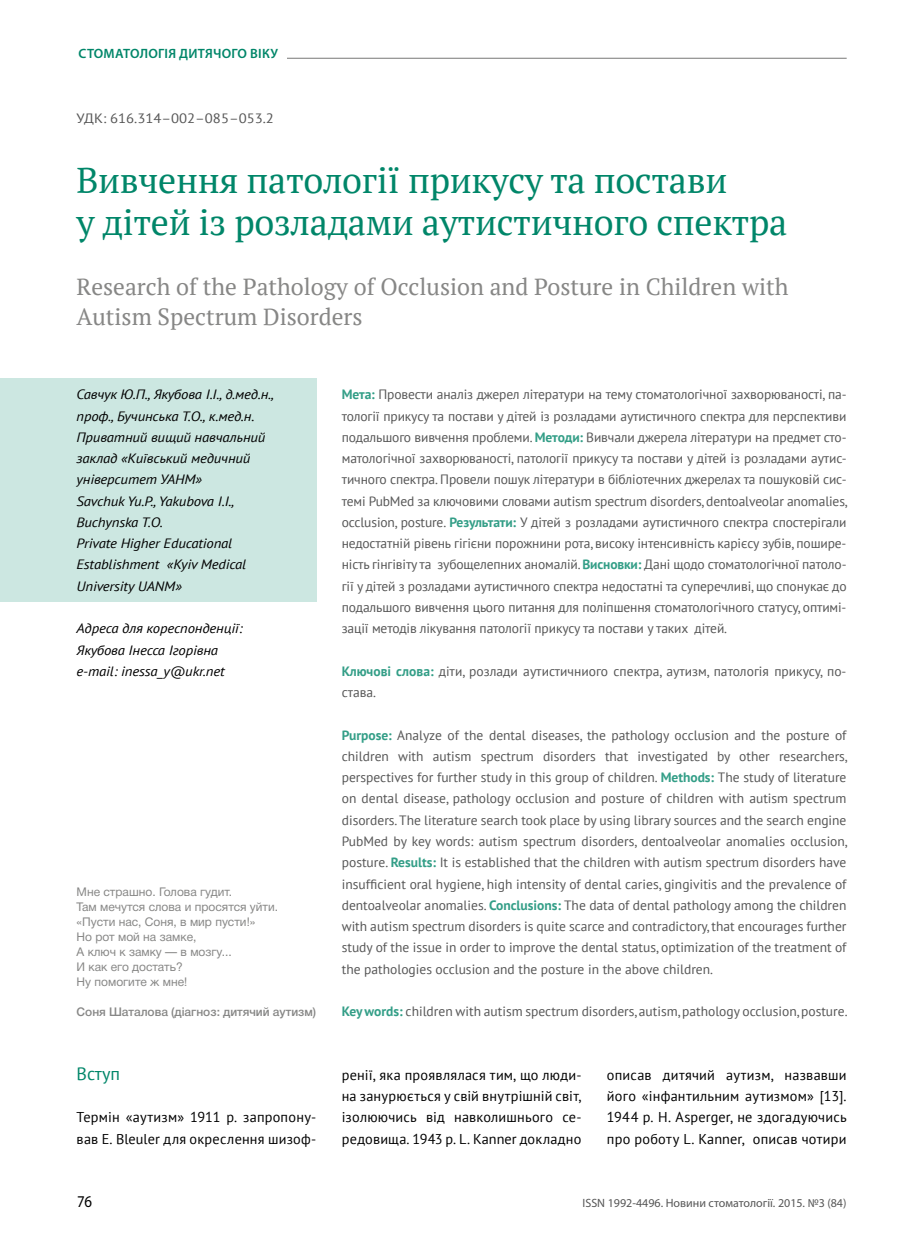
<style>
.page{position:relative;width:902px;height:1259px;background:#fff}
.page>*{position:absolute;margin:0;border:0;box-sizing:border-box;transform-origin:0 0}
.t1{font:36px/42px "PT Serif";letter-spacing:-.01em;color:#008669}
.t2{font:23.4px/30px "PT Serif";color:#878786}
.t3{font:18px "PT Sans";color:#008669}
.t4{font:16.5px "Myriad Pro";color:#000;scale:.9 1}
.t5{font:14.25px/21.3px "PT Sans";letter-spacing:.015em;color:#000;text-align:justify}
.t6{font:13.5px/21.3px "PT Sans";color:#565656;text-align:justify}
.t7{font:italic 13.5px/21.3px "PT Sans";letter-spacing:-.01em;color:#000;scale:1.09 1}
.t8{font:13.5px "PT Sans";color:#565656;scale:1.09 1}
.t9{font:600 13.5px "Myriad Pro";letter-spacing:.02em;color:#008669}
.t10{font:12px/15px "Helvetica Neue Cyr";color:#878786}
.t11{font:12px "Myriad Pro";color:#565656}
.t12{font:500 12px "Helvetica Neue Cyr";color:#878786}
.s1{font-weight:700;color:#339e87}
</style>
<div class="page">
<hr style="left:275px;top:58px;width:571px;height:1px;background:#878786">
<div style="left:78px;top:40px;width:208px;height:27px;background:#fff"></div>
<div style="left:0;top:378px;width:316px;height:224px;background:#cce7e1"></div>
<p class="t9" style="left:78px;top:45px;width:201px">стоматологія дитячого віку</p>
<p class="t8" style="left:77px;top:109px;width:182px">УДК: 616.314–002–085–053.2</p>
<h1 class="t1" style="left:76px;top:159px;width:712px">Вивчення патології прикусу та постави<br>у дітей із розладами аутистичного спектра</h1>
<h2 class="t2" style="left:76px;top:272px;width:713px">Research of the Pathology of Occlusion and Posture in Children with<br>Autism Spectrum Disorders</h2>
<p class="t7" style="left:76px;top:383px;width:182px">Савчук Ю.П., Якубова І.І., д.мед.н., проф., Бучинська Т.О., к.мед.н.<br>Приватний вищий навчальний заклад «Київський медичний університет УАНМ»<br>Savchuk Yu.P., Yakubova I.I.,<br>Buchynska T.O.<br>Private Higher Educational<br>Establishment «Kyiv Medical<br>University UANM»</p>
<p class="t7" style="left:76px;top:617px;width:154px">Адреса для кореспонденції:<br>Якубова Інесса Ігорівна e-mail: inessa_y@ukr.net</p>
<p class="t10" style="left:77px;top:884px;width:203px">Мне страшно. Голова гудит.<br>Там мечутся слова и просятся уйти. «Пусти нас, Соня, в мир пусти!»<br>Но рот мой на замке,<br>А ключ к замку — в мозгу...<br>И как его достать?<br>Ну помогите ж мне!</p>
<p class="t12" style="left:77px;top:1005px;width:241px">Соня Шаталова (діагноз: дитячий аутизм)</p>
<h3 class="t3" style="left:77px;top:1062px;width:45px">Вступ</h3>
<p class="t5" style="left:77px;top:1106px;width:241px">Термін «аутизм» 1911 р. запропону&shy;вав E. Bleuler для окреслення шизоф-</p>
<p class="t6" style="left:342px;top:383px;width:507px"><span class="s1">Мета:</span> Провести аналіз джерел літератури на тему стоматологічної захворюваності, па&shy;тології прикусу та постави у дітей із розладами аутистичного спектра для перспективи подальшого вивчення проблеми. <span class="s1">Методи:</span> Вивчали джерела літератури на предмет сто&shy;матологічної захворюваності, патології прикусу та постави у дітей із розладами аутис&shy;тичного спектра. Провели пошук літератури в бібліотечних джерелах та пошуковій сис&shy;темі PubMed за ключовими словами аutism spectrum disorders, dentoalveolar anomalies, occlusion, posture. <span class="s1">Результати:</span> У дітей з розладами аутистичного спектра спостерігали недостатній рівень гігієни порожнини рота, високу інтенсивність карієсу зубів, пошире&shy;ність гінгівіту та зубощелепних аномалій. <span class="s1">Висновки:</span> Дані щодо стоматологічної патоло&shy;гії у дітей з розладами аутистичного спектра недостатні та суперечливі, що спонукає до подальшого вивчення цього питання для поліпшення стоматологічного статусу, оптимі&shy;зації методів лікування патології прикусу та постави у таких дітей.</p>
<p class="t6" style="left:342px;top:660px;width:506px"><span class="s1">Ключові слова:</span> діти, розлади аутистичниого спектра, аутизм, патологія прикусу, по&shy;става.</p>
<p class="t6" style="left:342px;top:724px;width:507px"><span class="s1">Purpose:</span> Analyze of the dental diseases, the pathology occlusion and the posture of children with autism spectrum disorders that investigated by other researchers, perspectives for further study in this group of children. <span class="s1">Methods:</span> The study of literature on dental disease, pathology occlusion and posture of children with autism spectrum disorders. The literature search took place by using library sources and the search engine PubMed by key words: аutism spectrum disorders, dentoalveolar anomalies occlusion, posture. <span class="s1">Results:</span> It is established that the children with autism spectrum disorders have insufficient oral hygiene, high intensity of dental caries, gingivitis and the prevalence of dentoalveolar anomalies. <span class="s1">Conclusions:</span> The data of dental pathology among the children with autism spectrum disorders is quite scarce and contradictory, that encourages further study of the issue in order to improve the dental status, optimization of the treatment of the pathologies occlusion and the posture in the above children.</p>
<p class="t6" style="left:342px;top:1000px;width:507px"><span class="s1">Key words:</span> children with autism spectrum disorders, autism, pathology occlusion, posture.</p>
<p class="t5" style="left:342px;top:1064px;width:241px">ренії, яка проявлялася тим, що люди&shy;на занурюється у свій внутрішній світ, ізолюючись від навколишнього се&shy;редовища. 1943 р. L. Kanner докладно</p>
<p class="t5" style="left:607px;top:1064px;width:241px">описав дитячий аутизм, назвавши його «інфантильним аутизмом» [13].<br>1944 р. H. Asperger, не здогадуючись про роботу L. Kanner, описав чотири</p>
<p class="t4" style="left:77px;top:1191px;width:18px">76</p>
<p class="t11" style="left:582px;top:1195px;width:265px">ISSN 1992-4496. Новини стоматології. 2015. №3 (84)</p>
</div>
